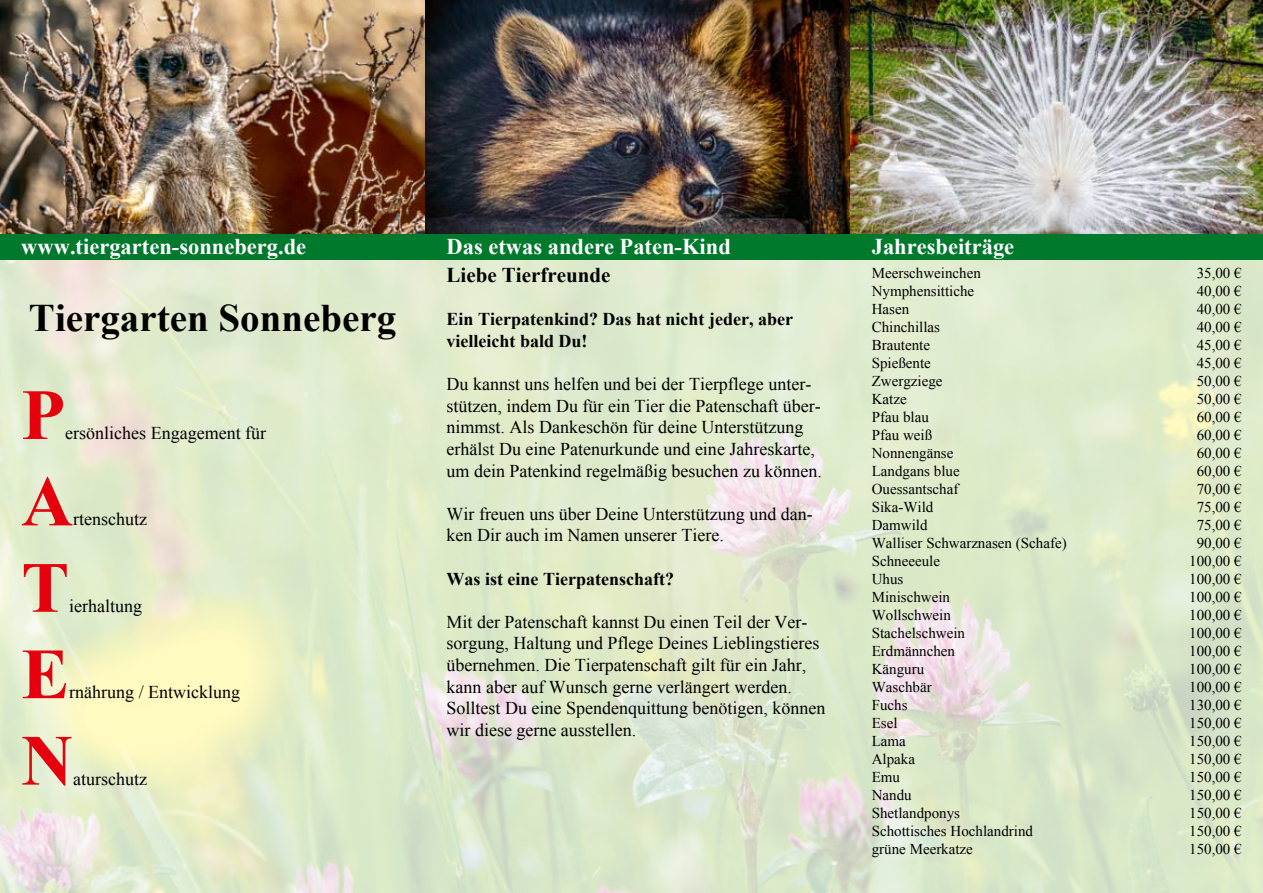
<style>
.page{position:relative;width:1263px;height:893px;background:#fff}
.page>*{position:absolute;margin:0;border:0;box-sizing:border-box;transform-origin:0 0}
.t1{font:700 72px "Times New Roman";color:#e6000d}
.t2{font:700 39px "Times New Roman";color:#000}
.t3{font:700 22.5px "Times New Roman";color:#fff}
.t4{font:700 21px "Times New Roman";color:#000}
.t5{font:18px/21.6px "Times New Roman";color:#000}
.t6{font:700 18px/21.6px "Times New Roman";color:#000}
.t7{font:15px "Times New Roman";color:#000}
</style>
<div class="page">
<img style="left:0;top:259px;width:1263px;height:634px">
<div style="left:0;top:234px;width:1263px;height:25px;background:#00792d"></div>
<img style="left:0;top:0;width:1263px;height:234px">
<p class="t3" style="left:21px;top:231px;width:286px">www.tiergarten-sonneberg.de</p>
<p class="t3" style="left:446px;top:231px;width:286px">Das etwas andere Paten-Kind</p>
<p class="t3" style="left:872px;top:231px;width:144px">Jahresbeiträge</p>
<p class="t7" style="left:872px;top:263px;width:111px">Meerschweinchen</p>
<p class="t7" style="left:1197px;top:263px;width:46px">35,00 €</p>
<p class="t7" style="left:872px;top:281px;width:104px">Nymphensittiche</p>
<p class="t7" style="left:1197px;top:281px;width:46px">40,00 €</p>
<p class="t7" style="left:872px;top:299px;width:39px">Hasen</p>
<p class="t7" style="left:1197px;top:299px;width:46px">40,00 €</p>
<p class="t7" style="left:872px;top:317px;width:70px">Chinchillas</p>
<p class="t7" style="left:1197px;top:317px;width:46px">40,00 €</p>
<p class="t7" style="left:872px;top:335px;width:60px">Brautente</p>
<p class="t7" style="left:1197px;top:335px;width:46px">45,00 €</p>
<p class="t7" style="left:872px;top:353px;width:61px">Spießente</p>
<p class="t7" style="left:1197px;top:353px;width:46px">45,00 €</p>
<p class="t7" style="left:872px;top:371px;width:72px">Zwergziege</p>
<p class="t7" style="left:1197px;top:371px;width:46px">50,00 €</p>
<p class="t7" style="left:872px;top:389px;width:36px">Katze</p>
<p class="t7" style="left:1197px;top:389px;width:46px">50,00 €</p>
<p class="t7" style="left:872px;top:407px;width:59px">Pfau blau</p>
<p class="t7" style="left:1197px;top:407px;width:46px">60,00 €</p>
<p class="t7" style="left:872px;top:425px;width:62px">Pfau weiß</p>
<p class="t7" style="left:1197px;top:425px;width:46px">60,00 €</p>
<p class="t7" style="left:872px;top:443px;width:83px">Nonnengänse</p>
<p class="t7" style="left:1197px;top:443px;width:46px">60,00 €</p>
<p class="t7" style="left:872px;top:461px;width:89px">Landgans blue</p>
<p class="t7" style="left:1197px;top:461px;width:46px">60,00 €</p>
<p class="t7" style="left:872px;top:479px;width:88px">Ouessantschaf</p>
<p class="t7" style="left:1197px;top:479px;width:46px">70,00 €</p>
<p class="t7" style="left:872px;top:497px;width:63px">Sika-Wild</p>
<p class="t7" style="left:1197px;top:497px;width:46px">75,00 €</p>
<p class="t7" style="left:872px;top:515px;width:57px">Damwild</p>
<p class="t7" style="left:1197px;top:515px;width:46px">75,00 €</p>
<p class="t7" style="left:872px;top:533px;width:196px">Walliser Schwarznasen (Schafe)</p>
<p class="t7" style="left:1197px;top:533px;width:46px">90,00 €</p>
<p class="t7" style="left:872px;top:551px;width:70px">Schneeeule</p>
<p class="t7" style="left:1189px;top:551px;width:54px">100,00 €</p>
<p class="t7" style="left:872px;top:569px;width:33px">Uhus</p>
<p class="t7" style="left:1189px;top:569px;width:54px">100,00 €</p>
<p class="t7" style="left:872px;top:587px;width:80px">Minischwein</p>
<p class="t7" style="left:1189px;top:587px;width:54px">100,00 €</p>
<p class="t7" style="left:872px;top:605px;width:81px">Wollschwein</p>
<p class="t7" style="left:1189px;top:605px;width:54px">100,00 €</p>
<p class="t7" style="left:872px;top:623px;width:95px">Stachelschwein</p>
<p class="t7" style="left:1189px;top:623px;width:54px">100,00 €</p>
<p class="t7" style="left:872px;top:641px;width:85px">Erdmännchen</p>
<p class="t7" style="left:1189px;top:641px;width:54px">100,00 €</p>
<p class="t7" style="left:872px;top:659px;width:54px">Känguru</p>
<p class="t7" style="left:1189px;top:659px;width:54px">100,00 €</p>
<p class="t7" style="left:872px;top:677px;width:61px">Waschbär</p>
<p class="t7" style="left:1189px;top:677px;width:54px">100,00 €</p>
<p class="t7" style="left:872px;top:695px;width:37px">Fuchs</p>
<p class="t7" style="left:1189px;top:695px;width:54px">130,00 €</p>
<p class="t7" style="left:872px;top:713px;width:27px">Esel</p>
<p class="t7" style="left:1189px;top:713px;width:54px">150,00 €</p>
<p class="t7" style="left:872px;top:731px;width:36px">Lama</p>
<p class="t7" style="left:1189px;top:731px;width:54px">150,00 €</p>
<p class="t7" style="left:872px;top:749px;width:45px">Alpaka</p>
<p class="t7" style="left:1189px;top:749px;width:54px">150,00 €</p>
<p class="t7" style="left:872px;top:767px;width:30px">Emu</p>
<p class="t7" style="left:1189px;top:767px;width:54px">150,00 €</p>
<p class="t7" style="left:872px;top:785px;width:41px">Nandu</p>
<p class="t7" style="left:1189px;top:785px;width:54px">150,00 €</p>
<p class="t7" style="left:872px;top:803px;width:90px">Shetlandponys</p>
<p class="t7" style="left:1189px;top:803px;width:54px">150,00 €</p>
<p class="t7" style="left:872px;top:821px;width:163px">Schottisches Hochlandrind</p>
<p class="t7" style="left:1189px;top:821px;width:54px">150,00 €</p>
<p class="t7" style="left:872px;top:839px;width:103px">grüne Meerkatze</p>
<p class="t7" style="left:1189px;top:839px;width:54px">150,00 €</p>
<p class="t4" style="left:446px;top:261px;width:165px">Liebe Tierfreunde</p>
<p class="t6" style="left:446px;top:308px;width:348px">Ein Tierpatenkind? Das hat nicht jeder, aber vielleicht bald Du!</p>
<p class="t5" style="left:446px;top:373px;width:377px">Du kannst uns helfen und bei der Tierpflege unter&shy;stützen, indem Du für ein Tier die Patenschaft über&shy;nimmst. Als Dankeschön für deine Unterstützung erhälst Du eine Patenurkunde und eine Jahreskarte, um dein Patenkind regelmäßig besuchen zu können.</p>
<p class="t5" style="left:446px;top:503px;width:368px">Wir freuen uns über Deine Unterstützung und dan&shy;ken Dir auch im Namen unserer Tiere.</p>
<p class="t6" style="left:446px;top:567px;width:229px">Was ist eine Tierpatenschaft?</p>
<p class="t5" style="left:446px;top:611px;width:380px">Mit der Patenschaft kannst Du einen Teil der Ver&shy;sorgung, Haltung und Pflege Deines Lieblingstieres übernehmen. Die Tierpatenschaft gilt für ein Jahr, kann aber auf Wunsch gerne verlängert werden.<br>Solltest Du eine Spendenquittung benötigen, können wir diese gerne ausstellen.</p>
<h2 class="t2" style="left:29px;top:291px;width:369px">Tiergarten Sonneberg</h2>
<h1 class="t1" style="left:21px;top:365px;width:45px">P</h1>
<p class="t5" style="left:65px;top:422px;width:202px">ersönliches Engagement für</p>
<h1 class="t1" style="left:21px;top:451px;width:53px">A</h1>
<p class="t5" style="left:73px;top:508px;width:75px">rtenschutz</p>
<h1 class="t1" style="left:21px;top:538px;width:50px">T</h1>
<p class="t5" style="left:69px;top:595px;width:74px">ierhaltung</p>
<h1 class="t1" style="left:21px;top:624px;width:50px">E</h1>
<p class="t5" style="left:69px;top:681px;width:172px">rnährung / Entwicklung</p>
<h1 class="t1" style="left:21px;top:711px;width:53px">N</h1>
<p class="t5" style="left:73px;top:767px;width:75px">aturschutz</p>
</div>
